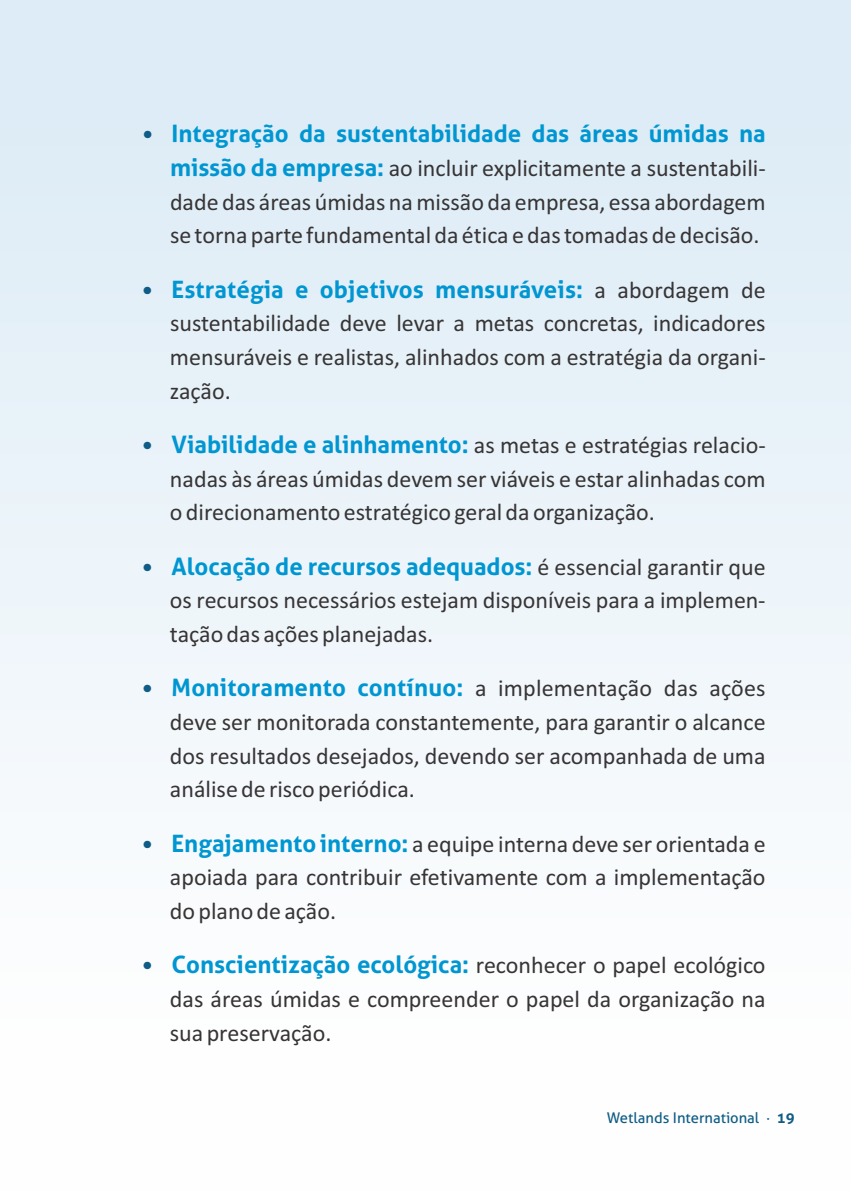
<style>
.page{position:relative;width:851px;height:1191px;background:#fff}
.page>*{position:absolute;margin:0;border:0;box-sizing:border-box;transform-origin:0 0}
.t1{font:24px/33.6px "Calibri";color:#373435;text-align:justify}
.t2{font:700 24px "Aller";color:#0096d1}
.t3{font:14.8px "Aller";color:#0f5d86}
.s1{font-family:"Calibri";font-weight:400;color:#0f5d86}
.s2{font-family:"Aller";font-weight:700;color:#0096d1}
.s3{font-family:"Calibri";font-weight:400;color:#373435}
.s4{color:#0f5d86}
.s5{font-weight:700}
</style>
<div class="page">
<div style="left:0;top:0;width:850px;height:1191px;background:linear-gradient(to bottom,#daeaf5,#fff)"></div>
<p class="t2" style="left:142px;top:125px;width:625px"><span class="s1">•</span> Integração da sustentabilidade das áreas úmidas na</p>
<p class="t1" style="left:170px;top:153px;width:597px"><span class="s2">missão da empresa:</span> ao incluir explicitamente a sustentabili&shy;dade das áreas úmidas na missão da empresa, essa abordagem se torna parte fundamental da ética e das tomadas de decisão.</p>
<p class="t2" style="left:142px;top:280px;width:625px"><span class="s1">•</span> Estratégia e objetivos mensuráveis: <span class="s3">a abordagem de</span></p>
<p class="t1" style="left:170px;top:308px;width:597px">sustentabilidade deve levar a metas concretas, indicadores mensuráveis e realistas, alinhados com a estratégia da organi&shy;zação.</p>
<p class="t1" style="left:170px;top:430px;width:597px;text-indent:-28px"><span class="s4">•</span> <span class="s2">Viabilidade e alinhamento:</span> as metas e estratégias relacio&shy;nadas às áreas úmidas devem ser viáveis e estar alinhadas com o direcionamento estratégico geral da organização.</p>
<p class="t2" style="left:142px;top:557px;width:625px"><span class="s1">•</span> Alocação de recursos adequados: <span class="s3">é essencial garantir que</span></p>
<p class="t1" style="left:170px;top:585px;width:597px">os recursos necessários estejam disponíveis para a implemen&shy;tação das ações planejadas.</p>
<p class="t2" style="left:142px;top:678px;width:625px"><span class="s1">•</span> Monitoramento contínuo: <span class="s3">a implementação das ações</span></p>
<p class="t1" style="left:170px;top:707px;width:597px">deve ser monitorada constantemente, para garantir o alcance dos resultados desejados, devendo ser acompanhada de uma análise de risco periódica.</p>
<p class="t1" style="left:170px;top:828px;width:597px;text-indent:-28px"><span class="s4">•</span> <span class="s2">Engajamento interno:</span> a equipe interna deve ser orientada e apoiada para contribuir efetivamente com a implementação do plano de ação.</p>
<p class="t2" style="left:141px;top:955px;width:625px"><span class="s1">•</span> Conscientização ecológica: <span class="s3">reconhecer o papel ecológico</span></p>
<p class="t1" style="left:170px;top:984px;width:597px">das áreas úmidas e compreender o papel da organização na sua preservação.</p>
<p class="t3" style="left:606px;top:1111px;width:189px">Wetlands International · <span class="s5">19</span></p>
</div>
